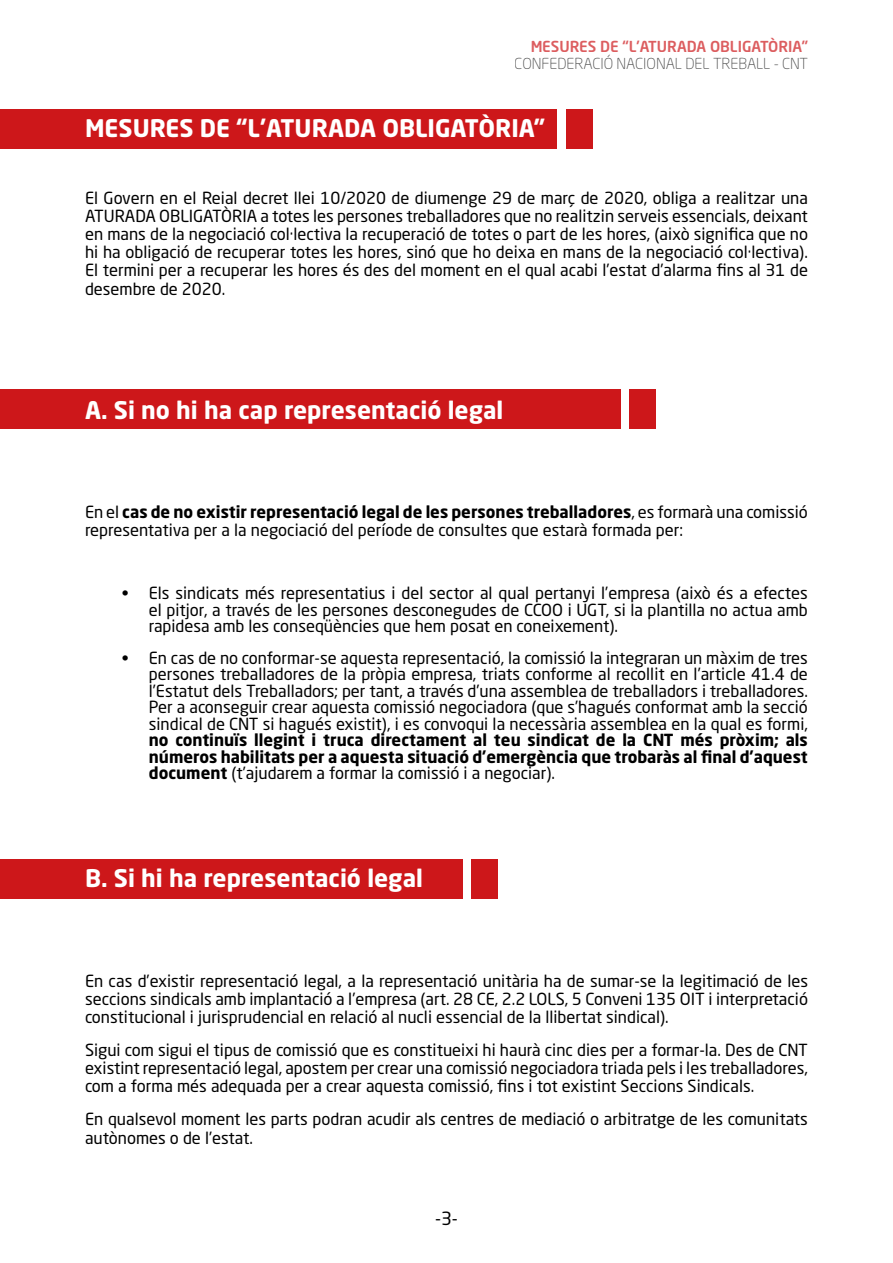
<style>
.page{position:relative;width:893px;height:1263px;background:#fff}
.page>*{position:absolute;margin:0;border:0;box-sizing:border-box;transform-origin:0 0}
.t1{font:700 24px "Neo Sans Std";color:#fff}
.t2{font:18px "Neo Sans Std";color:#000}
.t3{font:16.5px/18.1px "Neo Sans Std";color:#000;text-align:justify}
.t4{font:700 16.5px/16.5px "Neo Sans Std";color:#000;text-align:justify}
.t5{font:300 15px "Neo Sans Std";color:#000}
.t6{font:500 15px "Neo Sans Std";color:#cd171a}
.s1{font-weight:700}
.s2{font-weight:400}
</style>
<div class="page">
<div style="left:0;top:859px;width:462px;height:40px;background:#cd171a"></div>
<div style="left:471px;top:859px;width:27px;height:40px;background:#cd171a"></div>
<div style="left:0;top:389px;width:621px;height:40px;background:#cd171a"></div>
<div style="left:629px;top:389px;width:27px;height:40px;background:#cd171a"></div>
<div style="left:0;top:109px;width:557px;height:40px;background:#cd171a"></div>
<div style="left:566px;top:109px;width:26px;height:40px;background:#cd171a"></div>
<p class="t6" style="left:530px;top:37px;width:279px">MESURES DE “L’ATURADA OBLIGATÒRIA”</p>
<p class="t5" style="left:515px;top:55px;width:295px">CONFEDERACIÓ NACIONAL DEL TREBALL - CNT</p>
<h1 class="t1" style="left:85px;top:113px;width:462px">MESURES DE “L’ATURADA OBLIGATÒRIA”</h1>
<p class="t3" style="left:85px;top:188px;width:724px">El Govern en el Reial decret llei 10/2020 de diumenge 29 de març de 2020, obliga a realitzar una ATURADA OBLIGATÒRIA a totes les persones treballadores que no realitzin serveis essencials, deixant en mans de la negociació col·lectiva la recuperació de totes o part de les hores, (això significa que no hi ha obligació de recuperar totes les hores, sinó que ho deixa en mans de la negociació col·lectiva).<br>El termini per a recuperar les hores és des del moment en el qual acabi l’estat d’alarma fins al 31 de desembre de 2020.</p>
<h1 class="t1" style="left:85px;top:394px;width:420px">A. Si no hi ha cap representació legal</h1>
<p class="t3" style="left:85px;top:503px;width:724px">En el <span class="s1">cas de no existir representació legal de les persones treballadores</span>, es formarà una comissió representativa per a la negociació del període de consultes que estarà formada per:</p>
<p class="t3" style="left:149px;top:585px;width:661px;line-height:16.5px;text-indent:-27px">• Els sindicats més representatius i del sector al qual pertanyi l’empresa (això és a efectes el pitjor, a través de les persones desconegudes de CCOO i UGT, si la plantilla no actua amb rapidesa amb les conseqüències que hem posat en coneixement).</p>
<p class="t3" style="left:149px;top:649px;width:661px;line-height:16.5px;text-indent:-27px">• En cas de no conformar-se aquesta representació, la comissió la integraran un màxim de tres persones treballadores de la pròpia empresa, triats conforme al recollit en l’article 41.4 de l’Estatut dels Treballadors; per tant, a través d’una assemblea de treballadors i treballadores.<br>Per a aconseguir crear aquesta comissió negociadora (que s’hagués conformat amb la secció sindical de CNT si hagués existit), i es convoqui la necessària assemblea en la qual es formi,</p>
<p class="t4" style="left:149px;top:731px;width:661px">no continuïs llegint i truca directament al teu sindicat de la CNT més pròxim; als números habilitats per a aquesta situació d’emergència que trobaràs al final d’aquest document <span class="s2">(t’ajudarem a formar la comissió i a negociar).</span></p>
<h1 class="t1" style="left:85px;top:863px;width:339px">B. Si hi ha representació legal</h1>
<p class="t3" style="left:85px;top:971px;width:724px">En cas d’existir representació legal, a la representació unitària ha de sumar-se la legitimació de les seccions sindicals amb implantació a l’empresa (art. 28 CE, 2.2 LOLS, 5 Conveni 135 OIT i interpretació constitucional i jurisprudencial en relació al nucli essencial de la llibertat sindical).</p>
<p class="t3" style="left:85px;top:1040px;width:724px">Sigui com sigui el tipus de comissió que es constitueixi hi haurà cinc dies per a formar-la. Des de CNT existint representació legal, apostem per crear una comissió negociadora triada pels i les treballadores, com a forma més adequada per a crear aquesta comissió, fins i tot existint Seccions Sindicals.</p>
<p class="t3" style="left:85px;top:1110px;width:724px">En qualsevol moment les parts podran acudir als centres de mediació o arbitratge de les comunitats autònomes o de l’estat.</p>
<p class="t2" style="left:435px;top:1207px;width:24px">-3-</p>
</div>
